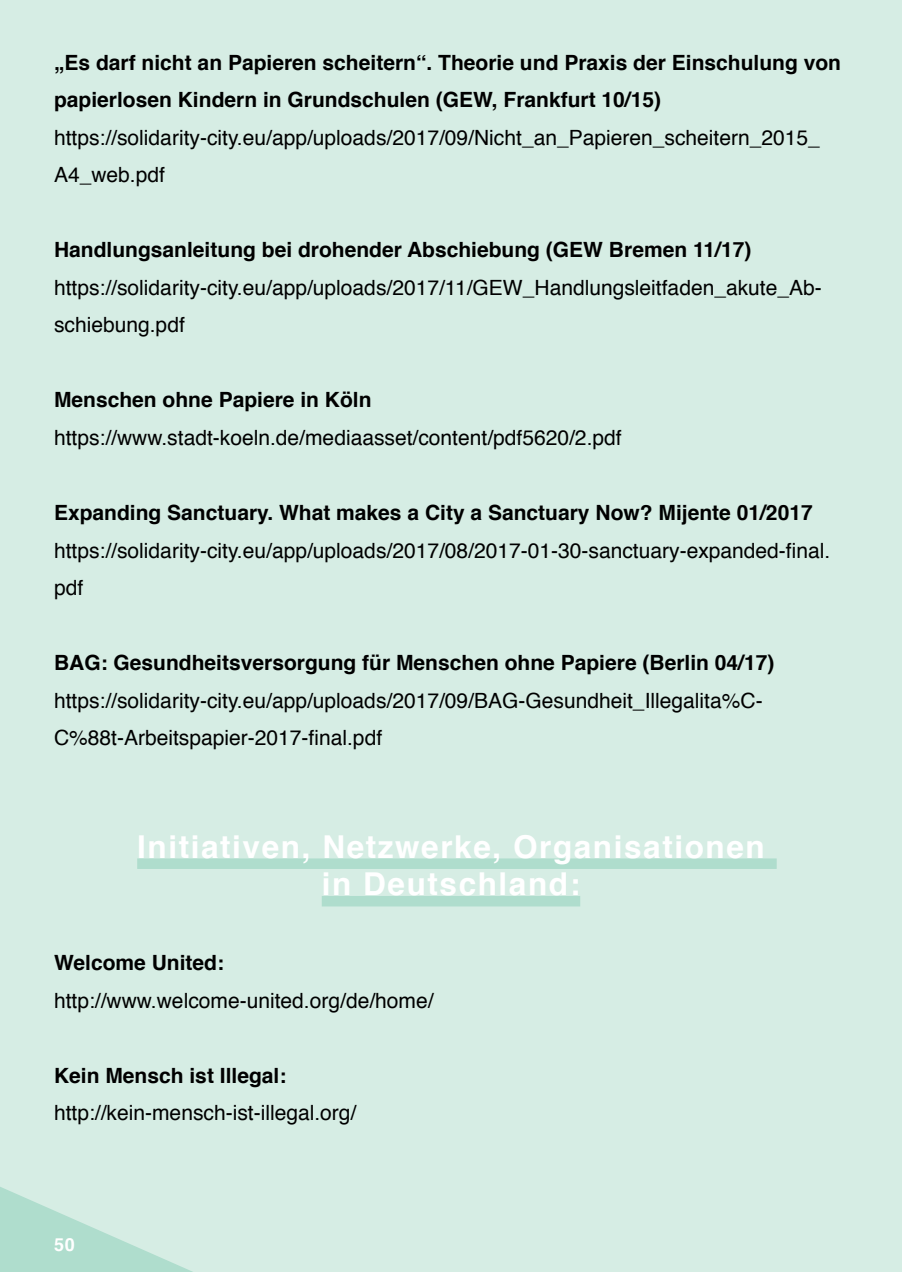
<style>
.page{position:relative;width:902px;height:1272px;background:#fff}
.page>*{position:absolute;margin:0;border:0;box-sizing:border-box;transform-origin:0 0}
.t1{font:700 31.5px/37.5px "Helvetica";letter-spacing:.05em;color:#fff;text-align:center}
.t2{font:21px/37.5px "Helvetica";color:#000}
.t3{font:700 21px/37.5px "Helvetica";color:#000}
.t4{font:700 18px "Helvetica";color:#fff}
</style>
<div class="page">
<div style="left:0;top:0;width:901px;height:1271px;background:#d6ede4"></div>
<div style="left:137px;top:858px;width:639px;height:11px;background:#afddcd"></div>
<div style="left:322px;top:896px;width:258px;height:10px;background:#afddcd"></div>
<p class="t3" style="left:54px;top:44px;width:788px">„Es darf nicht an Papieren scheitern“. Theorie und Praxis der Einschulung von papierlosen Kindern in Grundschulen (GEW, Frankfurt 10/15)</p>
<p class="t2" style="left:54px;top:119px;width:767px">https://solidarity-city.eu/app/uploads/2017/09/Nicht_an_Papieren_scheitern_2015_<br>A4_web.pdf</p>
<p class="t3" style="left:54px;top:233px;width:698px">Handlungsanleitung bei drohender Abschiebung (GEW Bremen 11/17)</p>
<p class="t2" style="left:54px;top:269px;width:769px">https://solidarity-city.eu/app/uploads/2017/11/GEW_Handlungsleitfaden_akute_Ab&shy;schiebung.pdf</p>
<p class="t3" style="left:54px;top:383px;width:319px">Menschen ohne Papiere in Köln</p>
<p class="t2" style="left:54px;top:419px;width:569px">https://www.stadt-koeln.de/mediaasset/content/pdf5620/2.pdf</p>
<p class="t3" style="left:54px;top:496px;width:760px">Expanding Sanctuary. What makes a City a Sanctuary Now? Mijente 01/2017</p>
<p class="t2" style="left:54px;top:532px;width:777px">https://solidarity-city.eu/app/uploads/2017/08/2017-01-30-sanctuary-expanded-inal. pdf</p>
<p class="t3" style="left:54px;top:646px;width:722px">BAG: Gesundheitsversorgung für Menschen ohne Papiere (Berlin 04/17)</p>
<p class="t2" style="left:54px;top:682px;width:710px">https://solidarity-city.eu/app/uploads/2017/09/BAG-Gesundheit_Illegalita%C-<br>C%88t-Arbeitspapier-2017-inal.pdf</p>
<h1 class="t1" style="left:137px;top:830px;width:629px">Initiativen, Netzwerke, Organisationen in Deutschland:</h1>
<p class="t3" style="left:54px;top:945px;width:171px">Welcome United:</p>
<p class="t2" style="left:54px;top:982px;width:381px">http://www.welcome-united.org/de/home/</p>
<p class="t3" style="left:54px;top:1058px;width:234px">Kein Mensch ist Illegal:</p>
<p class="t2" style="left:54px;top:1094px;width:304px">http://kein-mensch-ist-illegal.org/</p>
<p class="t4" style="left:54px;top:1237px;width:22px">50</p>
</div>
